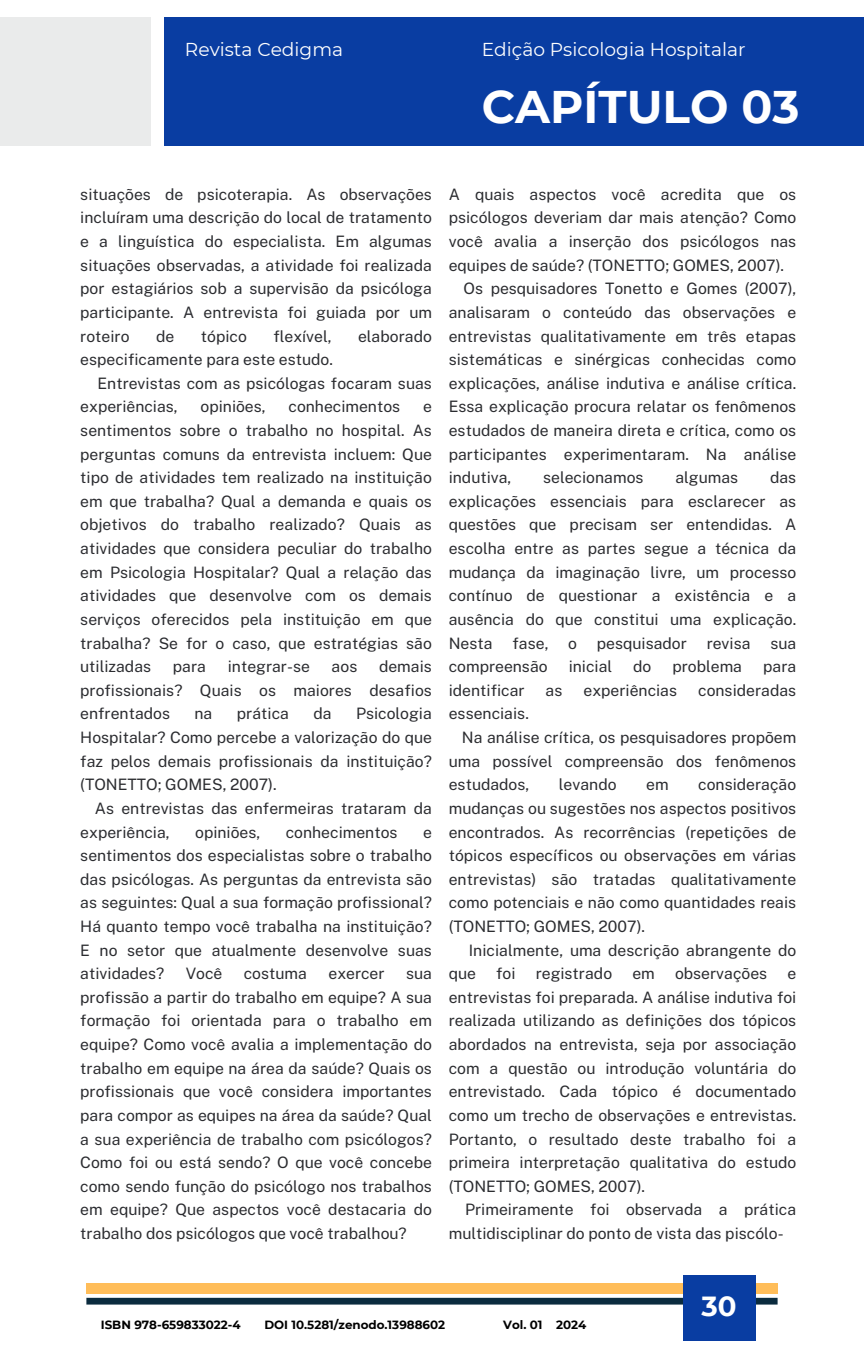
<style>
.page{position:relative;width:864px;height:1350px;background:#fff}
.page>*{position:absolute;margin:0;border:0;box-sizing:border-box;transform-origin:0 0}
.t1{font:700 45.68px "Montserrat";color:#fff}
.t2{font:700 27.68px "Montserrat";color:#fff}
.t3{font:18.68px "Montserrat";color:#fff}
.t4{font:15.75px/23.6px "Public Sans";color:#2b2c30;text-align:justify}
.t5{font:700 11.92px "Montserrat";color:#000}
</style>
<div class="page">
<div style="left:0;top:17px;width:151px;height:128px;background:#eaebeb"></div>
<div style="left:164px;top:17px;width:700px;height:128px;background:#093da2"></div>
<div style="left:86px;top:1298px;width:692px;height:7px;background:#0a2b3e"></div>
<div style="left:86px;top:1283px;width:692px;height:11px;background:#ffbd59"></div>
<div style="left:683px;top:1275px;width:72px;height:65px;background:#093da2"></div>
<h2 class="t3" style="left:185px;top:38px;width:160px">Revista Cedigma</h2>
<h1 class="t3" style="left:482px;top:38px;width:265px">Edição Psicologia Hospitalar</h1>
<h2 class="t1" style="left:482px;top:79px;width:319px">CAPÍTULO 03</h2>
<h3 class="t4" style="left:80px;top:182px;width:353px">situações de psicoterapia. As observações incluíram uma descrição do local de tratamento e a linguística do especialista. Em algumas situações observadas, a atividade foi realizada por estagiários sob a supervisão da psicóloga participante. A entrevista foi guiada por um roteiro</h3>
<h3 class="t4" style="left:156px;top:324px;width:20px">de</h3>
<h3 class="t4" style="left:201px;top:324px;width:48px">tópico</h3>
<h3 class="t4" style="left:273px;top:324px;width:60px">flexível,</h3>
<h3 class="t4" style="left:358px;top:324px;width:75px">elaborado</h3>
<h3 class="t4" style="left:80px;top:348px;width:254px">especificamente para este estudo.</h3>
<h3 class="t4" style="left:97px;top:371px;width:336px">Entrevistas com as psicólogas focaram suas</h3>
<h3 class="t4" style="left:80px;top:395px;width:99px">experiências,</h3>
<h3 class="t4" style="left:201px;top:395px;width:67px">opiniões,</h3>
<h3 class="t4" style="left:289px;top:395px;width:113px">conhecimentos</h3>
<h3 class="t4" style="left:80px;top:395px;width:353px;text-indent:343px">e sentimentos sobre o trabalho no hospital. As perguntas comuns da entrevista incluem: Que tipo de atividades tem realizado na instituição em que trabalha? Qual a demanda e quais os objetivos do trabalho realizado? Quais as atividades que considera peculiar do trabalho em Psicologia Hospitalar? Qual a relação das atividades que desenvolve com os demais serviços oferecidos pela instituição em que trabalha? Se for o caso, que estratégias são utilizadas</h3>
<h3 class="t4" style="left:80px;top:655px;width:353px;text-indent:299px">demais profissionais? Quais os maiores desafios enfrentados</h3>
<h3 class="t4" style="left:173px;top:655px;width:35px">para</h3>
<h3 class="t4" style="left:228px;top:655px;width:84px">integrar-se</h3>
<h3 class="t4" style="left:332px;top:655px;width:27px">aos</h3>
<h3 class="t4" style="left:195px;top:702px;width:19px">na</h3>
<h3 class="t4" style="left:237px;top:702px;width:54px">prática</h3>
<h3 class="t4" style="left:313px;top:702px;width:20px">da</h3>
<h3 class="t4" style="left:356px;top:702px;width:77px">Psicologia</h3>
<h3 class="t4" style="left:80px;top:726px;width:353px">Hospitalar? Como percebe a valorização do que</h3>
<h3 class="t4" style="left:80px;top:749px;width:353px">faz pelos demais profissionais da instituição?</h3>
<h3 class="t4" style="left:80px;top:773px;width:198px">(TONETTO; GOMES, 2007).</h3>
<h3 class="t4" style="left:95px;top:796px;width:339px">As entrevistas das enfermeiras trataram da</h3>
<h3 class="t4" style="left:80px;top:820px;width:91px">experiência,</h3>
<h3 class="t4" style="left:195px;top:820px;width:67px">opiniões,</h3>
<h3 class="t4" style="left:286px;top:820px;width:113px">conhecimentos</h3>
<h3 class="t4" style="left:80px;top:820px;width:353px;text-indent:343px">e sentimentos dos especialistas sobre o trabalho das psicólogas. As perguntas da entrevista são as seguintes: Qual a sua formação profissional?<br>Há quanto tempo você trabalha na instituição?<br>E no setor que atualmente desenvolve suas atividades?</h3>
<h3 class="t4" style="left:186px;top:962px;width:38px">Você</h3>
<h3 class="t4" style="left:244px;top:962px;width:65px">costuma</h3>
<h3 class="t4" style="left:328px;top:962px;width:58px">exercer</h3>
<h3 class="t4" style="left:80px;top:962px;width:353px;text-indent:326px">sua profissão a partir do trabalho em equipe? A sua formação foi orientada para o trabalho em equipe? Como você avalia a implementação do trabalho em equipe na área da saúde? Quais os profissionais que você considera importantes para compor as equipes na área da saúde? Qual a sua experiência de trabalho com psicólogos?<br>Como foi ou está sendo? O que você concebe como sendo função do psicólogo nos trabalhos em equipe? Que aspectos você destacaria do trabalho dos psicólogos que você trabalhou?</h3>
<h3 class="t4" style="left:449px;top:182px;width:349px">A quais aspectos você acredita que os</h3>
<h3 class="t4" style="left:449px;top:206px;width:349px">psicólogos deveriam dar mais atenção? Como</h3>
<h3 class="t4" style="left:449px;top:230px;width:349px">você avalia a inserção dos psicólogos nas</h3>
<h3 class="t4" style="left:449px;top:253px;width:337px">equipes de saúde? (TONETTO; GOMES, 2007).</h3>
<h3 class="t4" style="left:464px;top:277px;width:334px">Os pesquisadores Tonetto e Gomes (2007),</h3>
<h3 class="t4" style="left:449px;top:300px;width:349px">analisaram o conteúdo das observações e</h3>
<h3 class="t4" style="left:449px;top:324px;width:349px">entrevistas qualitativamente em três etapas</h3>
<h3 class="t4" style="left:449px;top:348px;width:349px">sistemáticas e sinérgicas conhecidas como</h3>
<h3 class="t4" style="left:449px;top:371px;width:349px">explicações, análise indutiva e análise crítica.</h3>
<h3 class="t4" style="left:449px;top:395px;width:349px">Essa explicação procura relatar os fenômenos</h3>
<h3 class="t4" style="left:449px;top:418px;width:349px">estudados de maneira direta e crítica, como os</h3>
<h3 class="t4" style="left:449px;top:442px;width:349px">participantes experimentaram. Na análise</h3>
<h3 class="t4" style="left:449px;top:466px;width:64px">indutiva,</h3>
<h3 class="t4" style="left:543px;top:466px;width:102px">selecionamos</h3>
<h3 class="t4" style="left:675px;top:466px;width:64px">algumas</h3>
<h3 class="t4" style="left:449px;top:466px;width:349px;text-indent:321px">das explicações essenciais para esclarecer as questões que precisam ser entendidas. A escolha entre as partes segue a técnica da mudança da imaginação livre, um processo contínuo de questionar a existência e a ausência do que constitui uma explicação.<br>Nesta</h3>
<h3 class="t4" style="left:513px;top:631px;width:37px">fase,</h3>
<h3 class="t4" style="left:568px;top:631px;width:10px">o</h3>
<h3 class="t4" style="left:597px;top:631px;width:92px">pesquisador</h3>
<h3 class="t4" style="left:707px;top:631px;width:45px">revisa</h3>
<h3 class="t4" style="left:770px;top:631px;width:27px">sua</h3>
<h3 class="t4" style="left:449px;top:655px;width:101px">compreensão</h3>
<h3 class="t4" style="left:569px;top:655px;width:45px">inicial</h3>
<h3 class="t4" style="left:633px;top:655px;width:20px">do</h3>
<h3 class="t4" style="left:672px;top:655px;width:71px">problema</h3>
<h3 class="t4" style="left:763px;top:655px;width:35px">para</h3>
<h3 class="t4" style="left:449px;top:678px;width:77px">identificar</h3>
<h3 class="t4" style="left:546px;top:678px;width:18px">as</h3>
<h3 class="t4" style="left:584px;top:678px;width:95px">experiências</h3>
<h3 class="t4" style="left:698px;top:678px;width:100px">consideradas</h3>
<h3 class="t4" style="left:449px;top:702px;width:82px">essenciais.</h3>
<h3 class="t4" style="left:462px;top:726px;width:336px">Na análise crítica, os pesquisadores propõem</h3>
<h3 class="t4" style="left:449px;top:749px;width:349px">uma possível compreensão dos fenômenos</h3>
<h3 class="t4" style="left:449px;top:773px;width:82px">estudados,</h3>
<h3 class="t4" style="left:559px;top:773px;width:59px">levando</h3>
<h3 class="t4" style="left:646px;top:773px;width:24px">em</h3>
<h3 class="t4" style="left:698px;top:773px;width:100px">consideração</h3>
<h3 class="t4" style="left:449px;top:796px;width:349px">mudanças ou sugestões nos aspectos positivos</h3>
<h3 class="t4" style="left:449px;top:820px;width:349px">encontrados. As recorrências (repetições de</h3>
<h3 class="t4" style="left:449px;top:844px;width:349px">tópicos específicos ou observações em várias</h3>
<h3 class="t4" style="left:449px;top:867px;width:349px">entrevistas) são tratadas qualitativamente</h3>
<h3 class="t4" style="left:449px;top:891px;width:349px">como potenciais e não como quantidades reais</h3>
<h3 class="t4" style="left:449px;top:914px;width:198px">(TONETTO; GOMES, 2007).</h3>
<h3 class="t4" style="left:469px;top:938px;width:329px">Inicialmente, uma descrição abrangente do</h3>
<h3 class="t4" style="left:449px;top:962px;width:29px">que</h3>
<h3 class="t4" style="left:496px;top:962px;width:21px">foi</h3>
<h3 class="t4" style="left:536px;top:962px;width:78px">registrado</h3>
<h3 class="t4" style="left:632px;top:962px;width:24px">em</h3>
<h3 class="t4" style="left:675px;top:962px;width:94px">observações</h3>
<h3 class="t4" style="left:788px;top:962px;width:10px">e</h3>
<h3 class="t4" style="left:449px;top:985px;width:349px">entrevistas foi preparada. A análise indutiva foi</h3>
<h3 class="t4" style="left:449px;top:1009px;width:349px">realizada utilizando as definições dos tópicos</h3>
<h3 class="t4" style="left:449px;top:1033px;width:349px">abordados na entrevista, seja por associação</h3>
<h3 class="t4" style="left:449px;top:1056px;width:349px">com a questão ou introdução voluntária do</h3>
<h3 class="t4" style="left:449px;top:1080px;width:349px">entrevistado. Cada tópico é documentado</h3>
<h3 class="t4" style="left:449px;top:1103px;width:349px">como um trecho de observações e entrevistas.</h3>
<h3 class="t4" style="left:449px;top:1127px;width:349px">Portanto, o resultado deste trabalho foi a</h3>
<h3 class="t4" style="left:449px;top:1151px;width:349px">primeira interpretação qualitativa do estudo</h3>
<h3 class="t4" style="left:449px;top:1174px;width:198px">(TONETTO; GOMES, 2007).</h3>
<h3 class="t4" style="left:465px;top:1198px;width:333px">Primeiramente foi observada a prática</h3>
<h3 class="t4" style="left:449px;top:1222px;width:336px">multidisciplinar do ponto de vista das piscólo-</h3>
<p class="t2" style="left:702px;top:1289px;width:37px">30</p>
<h4 class="t5" style="left:101px;top:1318px;width:141px">ISBN 978-659833022-4</h4>
<p class="t5" style="left:264px;top:1318px;width:182px">DOI 10.5281/zenodo.13988602</p>
<p class="t5" style="left:503px;top:1318px;width:85px">Vol. 01 2024</p>
</div>
